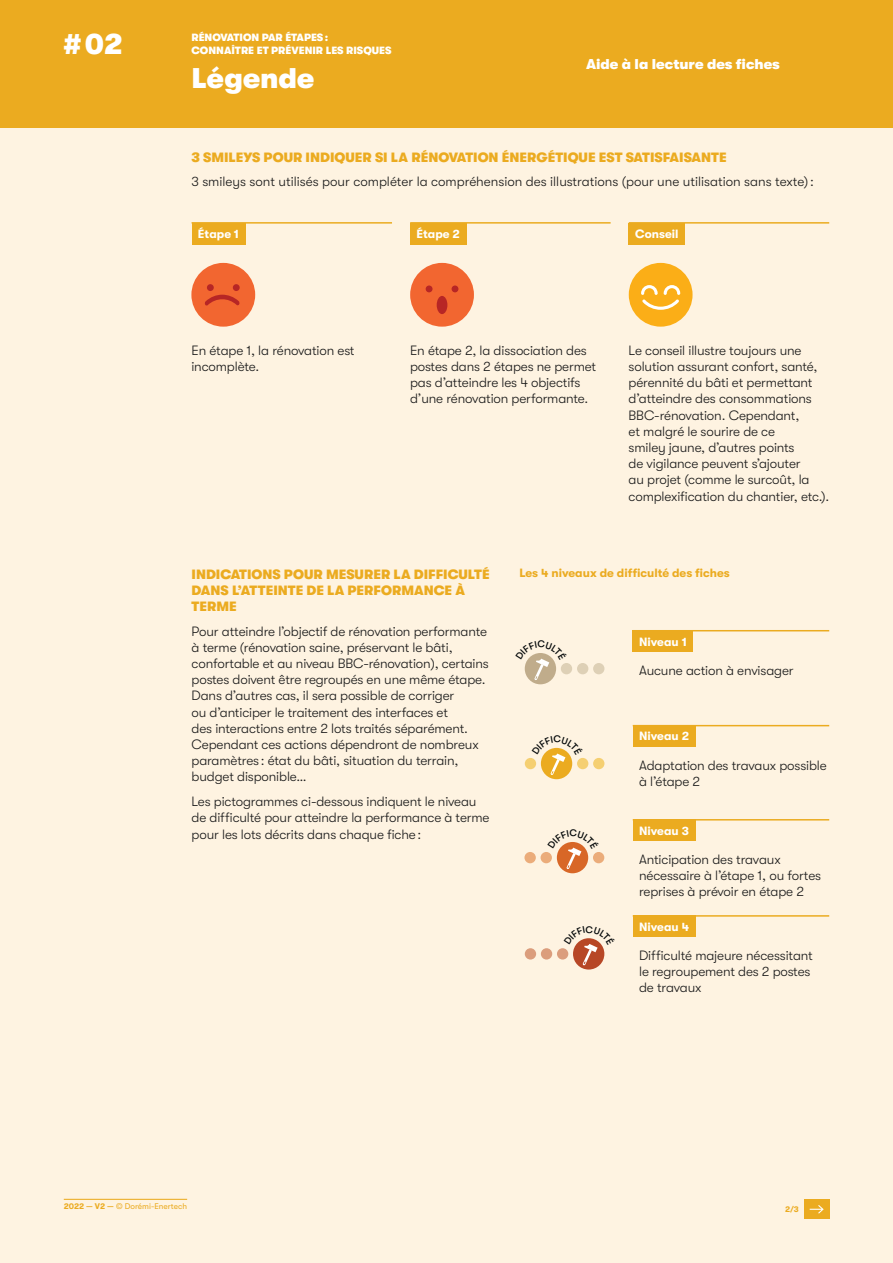
<style>
.page{position:relative;width:893px;height:1263px;background:#fff}
.page>*{position:absolute;margin:0;border:0;box-sizing:border-box;transform-origin:0 0}
.t1{font:900 28.5px "GT Walsheim";color:#fff}
.t2{font:900 14.25px "GT Walsheim";color:#fff}
.t3{font:300 13.5px/16.2px "GT Walsheim";letter-spacing:-.01em;color:#1a1a1a}
.t4{font:900 13.5px/16.2px "GT Walsheim";color:#ebab20}
.t5{font:700 12px "GT Walsheim";color:#fff}
.t6{font:700 12px "GT Walsheim";color:#ebab20}
.t7{font:900 10.5px/12.6px "GT Walsheim";color:#fff}
.t8{font:8.25px "GT Walsheim";color:#ebab20}
.t9{font:700 8.25px "GT Walsheim";color:#ebab20}
.s1{font-weight:700}
</style>
<div class="page">
<div style="left:0;top:0;width:892px;height:128px;background:#ebab20"></div>
<div style="left:0;top:128px;width:892px;height:1135px;background:#fef3e1"></div>
<div style="left:557px;top:842px;width:31px;height:31px;background:#d86727;border-radius:50%"></div>
<div style="left:524px;top:852px;width:12px;height:11px;background:#ebac7a;border-radius:50%"></div>
<div style="left:540px;top:852px;width:12px;height:11px;background:#ebac7a;border-radius:50%"></div>
<div style="left:593px;top:852px;width:11px;height:11px;background:#ebac7a;border-radius:50%"></div>
<svg style="left:573px;top:938px;width:31px;height:32px"></svg>
<div style="left:525px;top:948px;width:11px;height:12px;background:#db9d7c;border-radius:50%"></div>
<div style="left:541px;top:948px;width:11px;height:12px;background:#db9d7c;border-radius:50%"></div>
<div style="left:557px;top:948px;width:11px;height:12px;background:#db9d7c;border-radius:50%"></div>
<hr style="left:191px;top:222px;width:201px;height:2px;background:#ebab20">
<hr style="left:410px;top:222px;width:200px;height:2px;background:#ebab20">
<hr style="left:628px;top:222px;width:201px;height:2px;background:#ebab20">
<hr style="left:632px;top:630px;width:197px;height:1px;background:#ebab20">
<hr style="left:632px;top:725px;width:197px;height:1px;background:#ebab20">
<hr style="left:632px;top:819px;width:197px;height:2px;background:#ebab20">
<hr style="left:632px;top:915px;width:197px;height:2px;background:#ebab20">
<div style="left:191px;top:223px;width:54px;height:22px;background:#ebab20"></div>
<div style="left:410px;top:223px;width:56px;height:22px;background:#ebab20"></div>
<div style="left:628px;top:223px;width:57px;height:22px;background:#ebab20"></div>
<div style="left:632px;top:630px;width:61px;height:22px;background:#ebab20"></div>
<div style="left:632px;top:725px;width:63px;height:22px;background:#ebab20"></div>
<div style="left:632px;top:819px;width:63px;height:22px;background:#ebab20"></div>
<div style="left:632px;top:915px;width:63px;height:22px;background:#ebab20"></div>
<div style="left:191px;top:263px;width:64px;height:64px;background:#f26630;border-radius:50%"></div>
<svg style="left:205px;top:295px;width:35px;height:11px"></svg>
<div style="left:207px;top:284px;width:7px;height:7px;background:#b72625;border-radius:50%"></div>
<div style="left:233px;top:284px;width:7px;height:7px;background:#b72625;border-radius:50%"></div>
<div style="left:410px;top:263px;width:64px;height:64px;background:#f26630;border-radius:50%"></div>
<div style="left:425px;top:286px;width:7px;height:6px;background:#b72625;border-radius:50%"></div>
<div style="left:451px;top:286px;width:7px;height:6px;background:#b72625;border-radius:50%"></div>
<div style="left:436px;top:296px;width:11px;height:18px;background:#b72625;border-radius:50%"></div>
<div style="left:628px;top:263px;width:64px;height:64px;background:#fbae17;border-radius:50%"></div>
<svg style="left:641px;top:285px;width:39px;height:25px"></svg>
<div style="left:804px;top:1199px;width:25px;height:20px;background:#ebab20"></div>
<svg style="left:809px;top:1205px;width:14px;height:9px"></svg>
<hr style="left:64px;top:1199px;width:123px;height:1px;background:#ebab20">
<div style="left:524px;top:653px;width:32px;height:31px;background:#c0ac8b;border-radius:50%"></div>
<div style="left:577px;top:663px;width:11px;height:11px;background:#ded0b6;border-radius:50%"></div>
<div style="left:593px;top:663px;width:11px;height:11px;background:#ded0b6;border-radius:50%"></div>
<div style="left:561px;top:663px;width:11px;height:11px;background:#ded0b6;border-radius:50%"></div>
<div style="left:541px;top:748px;width:31px;height:31px;background:#ebab20;border-radius:50%"></div>
<div style="left:525px;top:758px;width:11px;height:11px;background:#f5cf71;border-radius:50%"></div>
<div style="left:577px;top:758px;width:11px;height:11px;background:#f5cf71;border-radius:50%"></div>
<div style="left:593px;top:758px;width:11px;height:11px;background:#f5cf71;border-radius:50%"></div>
<svg style="left:547px;top:842px;width:52px;height:27px"></svg>
<svg style="left:564px;top:938px;width:41px;height:28px"></svg>
<svg style="left:524px;top:653px;width:43px;height:27px"></svg>
<svg style="left:531px;top:747px;width:52px;height:28px"></svg>
<h1 class="t1" style="left:64px;top:34px;width:60px"># 02</h1>
<p class="t7" style="left:191px;top:32px;width:201px">RÉNOVATION PAR ÉTAPES :<br>CONNAÎTRE ET PRÉVENIR LES RISQUES</p>
<h1 class="t1" style="left:191px;top:67px;width:124px">Légende</h1>
<p class="t2" style="left:586px;top:59px;width:195px">Aide à la lecture des fiches</p>
<p class="t4" style="left:191px;top:150px;width:537px">3 SMILEYS POUR INDIQUER SI LA RÉNOVATION ÉNERGÉTIQUE EST SATISFAISANTE</p>
<p class="t3" style="left:191px;top:175px;width:624px">3 smileys sont utilisés pour compléter la compréhension des illustrations (pour une utilisation sans texte) :</p>
<p class="t5" style="left:198px;top:230px;width:43px">Étape 1</p>
<p class="t5" style="left:416px;top:230px;width:45px">Étape 2</p>
<p class="t5" style="left:635px;top:230px;width:45px">Conseil</p>
<p class="t3" style="left:191px;top:343px;width:165px">En étape 1, la rénovation est incomplète.</p>
<p class="t3" style="left:410px;top:343px;width:188px">En étape 2, la dissociation des postes dans 2 étapes ne permet pas d’atteindre les 4 objectifs d’une rénovation performante.</p>
<p class="t3" style="left:628px;top:343px;width:202px">Le conseil illustre toujours une solution assurant confort, santé, pérennité du bâti et permettant d’atteindre des consommations<br>BBC-rénovation. Cependant,<br>et malgré le sourire de ce<br>smiley jaune, d’autres points<br>de vigilance peuvent s’ajouter<br>au projet (comme le surcoût, la complexification du chantier, etc.).</p>
<p class="t4" style="left:191px;top:567px;width:299px">INDICATIONS POUR MESURER LA DIFFICULTÉ<br>DANS L’ATTEINTE DE LA PERFORMANCE À<br>TERME</p>
<p class="t3" style="left:191px;top:624px;width:299px">Pour atteindre l’objectif de rénovation performante à terme (rénovation saine, préservant le bâti, confortable et au niveau BBC-rénovation), certains postes doivent être regroupés en une même étape.<br>Dans d’autres cas, il sera possible de corriger<br>ou d’anticiper le traitement des interfaces et<br>des interactions entre 2 lots traités séparément.<br>Cependant ces actions dépendront de nombreux paramètres : état du bâti, situation du terrain, budget disponible…</p>
<p class="t3" style="left:191px;top:795px;width:299px">Les pictogrammes ci-dessous indiquent le niveau de difficulté pour atteindre la performance à terme pour les lots décrits dans chaque fiche :</p>
<p class="t6" style="left:519px;top:569px;width:212px">Les 4 niveaux de difficulté des fiches</p>
<p class="t5" style="left:639px;top:637px;width:49px">Niveau 1</p>
<p class="t3" style="left:639px;top:663px;width:156px">Aucune action à envisager</p>
<p class="t5" style="left:639px;top:732px;width:51px">Niveau 2</p>
<p class="t3" style="left:639px;top:758px;width:189px">Adaptation des travaux possible à l’étape 2</p>
<p class="t5" style="left:639px;top:826px;width:51px">Niveau 3</p>
<p class="t3" style="left:639px;top:852px;width:183px">Anticipation des travaux nécessaire à l’étape 1, ou fortes reprises à prévoir en étape 2</p>
<p class="t5" style="left:639px;top:922px;width:51px">Niveau 4</p>
<p class="t3" style="left:639px;top:948px;width:175px">Difficulté majeure nécessitant le regroupement des 2 postes de travaux</p>
<p class="t8" style="left:64px;top:1203px;width:125px"><span class="s1">2022 — V2 —</span> © Dorémi-Enertech</p>
<p class="t9" style="left:785px;top:1206px;width:15px">2/3</p>
</div>
